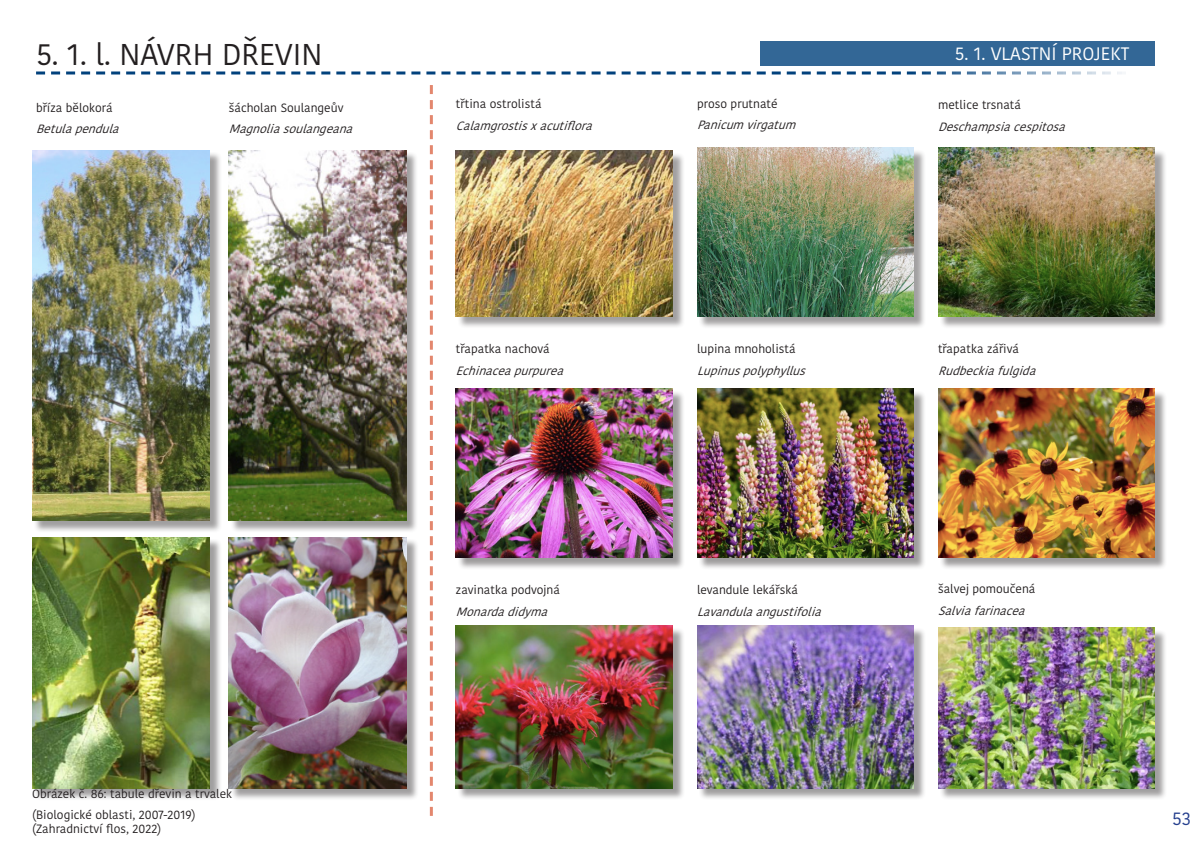
<style>
.page{position:relative;width:1191px;height:842px;background:#fff}
.page>*{position:absolute;margin:0;border:0;box-sizing:border-box;transform-origin:0 0}
.t1{font:30px "Kohinoor Bangla";color:#231f20}
.t2{font:18px "Kohinoor Bangla";color:#fff}
.t3{font:18px "Kohinoor Bangla";color:#253f8e}
.t4{font:12px "Kohinoor Bangla";color:#231f20}
.t5{font:italic 12px "Kohinoor Bangla";color:#231f20}
</style>
<div class="page">
<svg style="left:36px;top:71px;width:1086px;height:3px"></svg>
<div style="left:760px;top:41px;width:395px;height:25px;background:#336796"></div>
<div style="left:34px;top:152px;width:188px;height:381px;background:#231f20;opacity:.43"></div>
<img style="left:32px;top:150px;width:177px;height:370px">
<div style="left:34px;top:539px;width:188px;height:261px;background:#231f20;opacity:.43"></div>
<img style="left:32px;top:537px;width:177px;height:251px">
<div style="left:230px;top:539px;width:189px;height:261px;background:#231f20;opacity:.43"></div>
<img style="left:229px;top:537px;width:178px;height:251px">
<div style="left:230px;top:152px;width:188px;height:381px;background:#231f20;opacity:.43"></div>
<img style="left:229px;top:150px;width:177px;height:370px">
<div style="left:457px;top:152px;width:228px;height:177px;background:#231f20;opacity:.42"></div>
<img style="left:456px;top:150px;width:217px;height:166px">
<div style="left:698px;top:149px;width:228px;height:180px;background:#231f20;opacity:.42"></div>
<img style="left:697px;top:148px;width:217px;height:168px">
<div style="left:939px;top:149px;width:228px;height:180px;background:#231f20;opacity:.42"></div>
<img style="left:938px;top:148px;width:217px;height:168px">
<div style="left:457px;top:390px;width:228px;height:180px;background:#231f20;opacity:.44"></div>
<img style="left:456px;top:389px;width:217px;height:168px">
<div style="left:939px;top:390px;width:228px;height:180px;background:#231f20;opacity:.44"></div>
<img style="left:938px;top:389px;width:217px;height:168px">
<div style="left:698px;top:390px;width:228px;height:180px;background:#231f20;opacity:.44"></div>
<img style="left:697px;top:389px;width:217px;height:168px">
<div style="left:457px;top:627px;width:228px;height:173px;background:#231f20;opacity:.43"></div>
<img style="left:456px;top:625px;width:217px;height:163px">
<svg style="left:430px;top:85px;width:3px;height:731px"></svg>
<div style="left:698px;top:627px;width:228px;height:173px;background:#231f20;opacity:.43"></div>
<img style="left:697px;top:625px;width:217px;height:163px">
<div style="left:939px;top:629px;width:228px;height:171px;background:#231f20;opacity:.43"></div>
<img style="left:938px;top:628px;width:217px;height:160px">
<p class="t1" style="left:36px;top:32px;width:288px">5. 1. l. NÁVRH DŘEVIN</p>
<p class="t2" style="left:955px;top:40px;width:176px">5. 1. VLASTNÍ PROJEKT</p>
<p class="t4" style="left:36px;top:99px;width:78px">bříza bělokorá</p>
<p class="t5" style="left:36px;top:120px;width:90px">Betulapendula</p>
<p class="t5" style="left:229px;top:120px;width:131px">Magnoliasoulangeana</p>
<p class="t4" style="left:697px;top:95px;width:82px">proso prutnaté</p>
<p class="t4" style="left:456px;top:95px;width:87px">třtina ostrolistá</p>
<p class="t4" style="left:938px;top:96px;width:85px">metlice trsnatá</p>
<p class="t4" style="left:229px;top:99px;width:116px">šácholan Soulangeův</p>
<p class="t5" style="left:697px;top:116px;width:105px">Panicumvirgatum</p>
<p class="t5" style="left:456px;top:117px;width:143px">Calamgrostisxacutiflora</p>
<p class="t5" style="left:938px;top:117px;width:134px">Deschampsiacespitosa</p>
<p class="t4" style="left:32px;top:784px;width:202px">Obrázek č. 86: tabule dřevin a trvalek</p>
<p class="t4" style="left:32px;top:805px;width:165px">(Biologické oblasti, 2007-2019)</p>
<p class="t4" style="left:32px;top:819px;width:130px">(Zahradnictví flos, 2022)</p>
<p class="t4" style="left:456px;top:339px;width:95px">třapatka nachová</p>
<p class="t4" style="left:697px;top:339px;width:100px">lupina mnoholistá</p>
<p class="t4" style="left:938px;top:340px;width:82px">třapatka zářivá</p>
<p class="t5" style="left:456px;top:361px;width:114px">Echinaceapurpurea</p>
<p class="t5" style="left:697px;top:361px;width:115px">Lupinuspolyphyllus</p>
<p class="t5" style="left:938px;top:362px;width:104px">Rudbeckiafulgida</p>
<p class="t4" style="left:456px;top:580px;width:105px">zavinatka podvojná</p>
<p class="t4" style="left:697px;top:581px;width:102px">levandule lekářská</p>
<p class="t4" style="left:938px;top:580px;width:99px">šalvej pomoučená</p>
<p class="t5" style="left:456px;top:602px;width:98px">Monardadidyma</p>
<p class="t5" style="left:697px;top:603px;width:131px">Lavandulaangustifolia</p>
<p class="t5" style="left:938px;top:602px;width:94px">Salviafarinacea</p>
<p class="t3" style="left:1172px;top:804px;width:20px">53</p>
</div>
